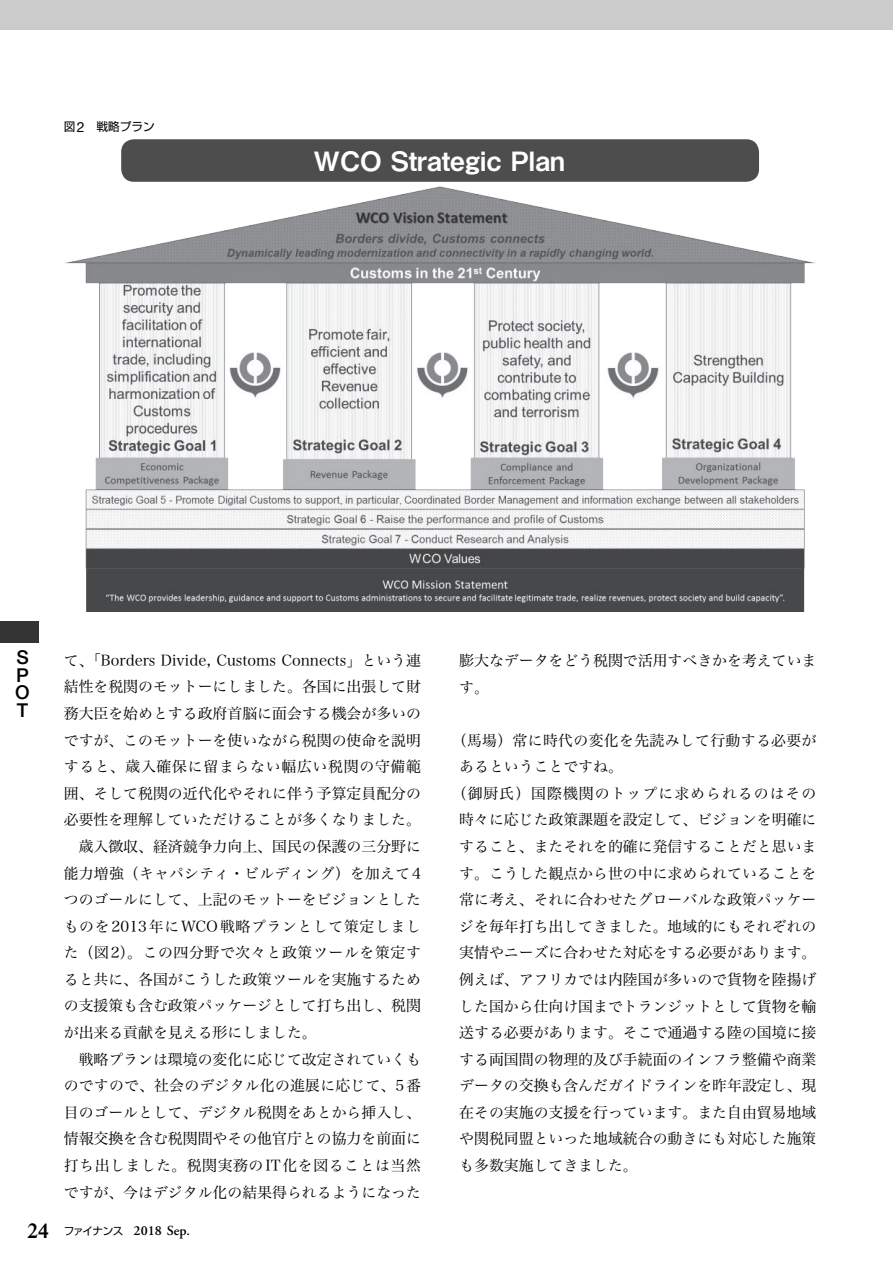
<style>
.page{position:relative;width:893px;height:1263px;background:#fff}
.page>*{position:absolute;margin:0;border:0;box-sizing:border-box;transform-origin:0 0}
.t1{font:26.55px "Midashi Go Pr 6 N MB31";color:#fff}
.t2{font:500 19.2px/17.5px "Helvetica Neue LT Std";color:#000;text-align:justify}
.t3{font:14.85px/26.5px "Hiragino Serif Pr 6 N W3";color:#000}
.t4{font:14.85px "Hiragino Serif Pr 6 N W3";letter-spacing:.04em;color:#000}
.t5{font:14.85px "Hiragino Serif Pr 6 N W3";letter-spacing:.02em;color:#000}
.t6{font:14.85px "Hiragino Serif Pr 6 N W3";letter-spacing:.05em;color:#000}
.t7{font:14.85px "Hiragino Serif Pr 6 N W3";letter-spacing:.07em;color:#000}
.t8{font:600 13.8px "Adobe Garamond Pro";color:#000}
.t9{font:11.7px "Shin Go Pr 6 N";color:#000}
.s1{font-family:"Helvetica Neue LT Std";font-size:14.1px}
.s2{font-family:"Times LT Std";font-size:21.3px}
.s3{font-family:"Shin Go Pr 6 N";font-weight:400;font-size:10.65px}
</style>
<div class="page">
<div style="left:0;top:0;width:893px;height:30px;background:#cbcbcb"></div>
<div style="left:121px;top:139px;width:638px;height:43px;background:#4d4d4d;border-radius:13px"></div>
<img style="left:65px;top:186px;width:750px;height:425px">
<div style="left:0;top:621px;width:38px;height:21px;background:#343434"></div>
<p class="t9" style="left:64px;top:117px;width:93px">図<span class="s1">2</span>　戦略プラン</p>
<h1 class="t1" style="left:313px;top:139px;width:253px">WCO Strategic Plan</h1>
<p class="t2" style="left:15px;top:649px;width:15px">S P O T</p>
<p class="t3" style="left:64px;top:646px;width:359px">て、「Borders Divide, Customs Connects」という連</p>
<p class="t3" style="left:64px;top:672px;width:359px">結性を税関のモットーにしました。各国に出張して財</p>
<p class="t3" style="left:64px;top:699px;width:359px">務大臣を始めとする政府首脳に面会する機会が多いの</p>
<p class="t3" style="left:64px;top:725px;width:359px">ですが、このモットーを使いながら税関の使命を説明</p>
<p class="t6" style="left:64px;top:754px;width:359px">すると、歳入確保に留まらない幅広い税関の守備範</p>
<p class="t3" style="left:64px;top:778px;width:359px">囲、そして税関の近代化やそれに伴う予算定員配分の</p>
<p class="t3" style="left:64px;top:805px;width:359px">必要性を理解していただけることが多くなりました。</p>
<p class="t3" style="left:79px;top:832px;width:344px">歳入徴収、経済競争力向上、国民の保護の三分野に</p>
<p class="t3" style="left:64px;top:858px;width:359px">能力増強（キャパシティ・ビルディング）を加えて4</p>
<p class="t3" style="left:64px;top:885px;width:359px">つのゴールにして、上記のモットーをビジョンとした</p>
<p class="t4" style="left:64px;top:913px;width:359px">ものを2013年にWCO戦略プランとして策定しまし</p>
<p class="t4" style="left:64px;top:940px;width:359px">た（図2）。この四分野で次々と政策ツールを策定す</p>
<p class="t3" style="left:64px;top:965px;width:359px">ると共に、各国がこうした政策ツールを実施するため</p>
<p class="t3" style="left:64px;top:991px;width:359px">の支援策も含む政策パッケージとして打ち出し、税関</p>
<p class="t3" style="left:64px;top:1018px;width:254px">が出来る貢献を見える形にしました。</p>
<p class="t3" style="left:79px;top:1044px;width:344px">戦略プランは環境の変化に応じて改定されていくも</p>
<p class="t3" style="left:64px;top:1071px;width:359px">のですので、社会のデジタル化の進展に応じて、5番</p>
<p class="t3" style="left:64px;top:1097px;width:359px">目のゴールとして、デジタル税関をあとから挿入し、</p>
<p class="t3" style="left:64px;top:1124px;width:359px">情報交換を含む税関間やその他官庁との協力を前面に</p>
<p class="t4" style="left:64px;top:1153px;width:359px">打ち出しました。税関実務のIT化を図ることは当然</p>
<p class="t3" style="left:64px;top:1177px;width:359px">ですが、今はデジタル化の結果得られるようになった</p>
<p class="t3" style="left:459px;top:646px;width:359px">膨大なデータをどう税関で活用すべきかを考えています。</p>
<p class="t5" style="left:452px;top:727px;width:366px">（馬場）常に時代の変化を先読みして行動する必要が</p>
<p class="t3" style="left:459px;top:752px;width:165px">あるということですね。</p>
<p class="t7" style="left:452px;top:780px;width:366px">（御厨氏）国際機関のトップに求められるのはその</p>
<p class="t3" style="left:459px;top:805px;width:359px">時々に応じた政策課題を設定して、ビジョンを明確に</p>
<p class="t3" style="left:459px;top:832px;width:359px">すること、またそれを的確に発信することだと思いま</p>
<p class="t3" style="left:459px;top:858px;width:359px">す。こうした観点から世の中に求められていることを</p>
<p class="t3" style="left:459px;top:885px;width:359px">常に考え、それに合わせたグローバルな政策パッケー</p>
<p class="t3" style="left:459px;top:911px;width:359px">ジを毎年打ち出してきました。地域的にもそれぞれの</p>
<p class="t3" style="left:459px;top:938px;width:359px">実情やニーズに合わせた対応をする必要があります。</p>
<p class="t3" style="left:459px;top:965px;width:359px">例えば、アフリカでは内陸国が多いので貨物を陸揚げ</p>
<p class="t3" style="left:459px;top:991px;width:359px">した国から仕向け国までトランジットとして貨物を輸</p>
<p class="t3" style="left:459px;top:1018px;width:359px">送する必要があります。そこで通過する陸の国境に接</p>
<p class="t3" style="left:459px;top:1044px;width:359px">する両国間の物理的及び手続面のインフラ整備や商業</p>
<p class="t3" style="left:459px;top:1071px;width:359px">データの交換も含んだガイドラインを昨年設定し、現</p>
<p class="t3" style="left:459px;top:1097px;width:359px">在その実施の支援を行っています。また自由貿易地域</p>
<p class="t3" style="left:459px;top:1124px;width:359px">や関税同盟といった地域統合の動きにも対応した施策</p>
<p class="t3" style="left:459px;top:1151px;width:180px">も多数実施してきました。</p>
<p class="t8" style="left:28px;top:1223px;width:164px"><span class="s2">24</span> <span class="s3">ファイナンス</span> 2018 Sep.</p>
</div>
